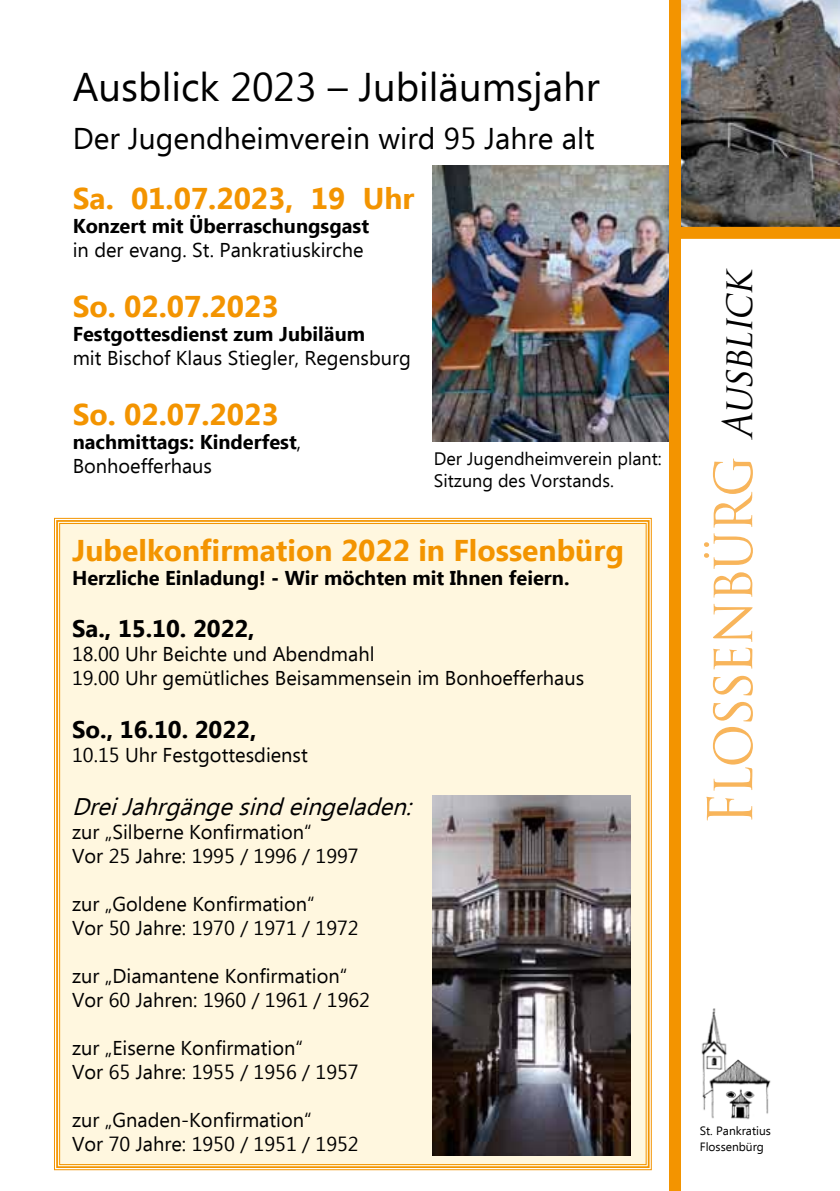
<style>
.page{position:relative;width:840px;height:1191px;background:#fff}
.page>*{position:absolute;margin:0;border:0;box-sizing:border-box;transform-origin:0 0}
.t1{font:60px "Trajan Pro";letter-spacing:-.03em;color:#f8b55b;scale:.9 1}
.t2{font:40px "Ebrima";color:#000}
.t3{font:700 30px "Ebrima";color:#f39400}
.t4{font:30px "Ebrima";color:#000}
.t5{font:700 24px "Ebrima";color:#000}
.t6{font:italic 24px "Ebrima";color:#000}
.t7{font:20px/24px "Ebrima";color:#000}
.t8{font:700 20px/24px "Ebrima";color:#000}
.t9{font:18px/21.6px "Ebrima";color:#000}
.t10{font:12px/16px "Ebrima";color:#000}
.s1{font-weight:400}
.s2{font-style:italic;font-size:40px;color:#000}
</style>
<div class="page">
<div style="left:54px;top:517px;width:597px;height:653px;background:#fff7df"></div>
<img style="left:432px;top:166px;width:237px;height:276px">
<img style="left:680px;top:0;width:159px;height:227px">
<div style="left:669px;top:0;width:11px;height:1191px;background:#f39400"></div>
<img style="left:701px;top:1008px;width:70px;height:112px">
<div style="left:674px;top:227px;width:165px;height:12px;background:#f39400"></div>
<img style="left:432px;top:795px;width:198px;height:360px">
<h2 class="t2" style="left:73px;top:58px;width:528px">Ausblick 2023 – Jubiläumsjahr</h2>
<h3 class="t4" style="left:73px;top:117px;width:523px">Der Jugendheimverein wird 95 Jahre alt</h3>
<h3 class="t3" style="left:73px;top:176px;width:343px">Sa. 01.07.2023, 19 Uhr</h3>
<p class="t8" style="left:73px;top:215px;width:298px">Konzert mit Überraschungsgast</p>
<p class="t7" style="left:73px;top:239px;width:292px">in der evang. St. Pankratiuskirche</p>
<h3 class="t3" style="left:73px;top:284px;width:207px">So. 02.07.2023</h3>
<p class="t8" style="left:73px;top:323px;width:294px">Festgottesdienst zum Jubiläum</p>
<p class="t7" style="left:73px;top:347px;width:339px">mit Bischof Klaus Stiegler, Regensburg</p>
<h3 class="t3" style="left:73px;top:392px;width:207px">So. 02.07.2023</h3>
<p class="t8" style="left:73px;top:431px;width:230px">nachmittags: Kinderfest<span class="s1">,<br>Bonhoefferhaus</span></p>
<p class="t9" style="left:433px;top:449px;width:229px">Der Jugendheimverein plant:<br>Sitzung des Vorstands.</p>
<h3 class="t3" style="left:72px;top:527px;width:553px">Jubelkonfirmation 2022 in Flossenbürg</h3>
<p class="t8" style="left:72px;top:566px;width:498px">Herzliche Einladung! - Wir möchten mit Ihnen feiern.</p>
<p class="t5" style="left:72px;top:611px;width:184px">Sa., 15.10. 2022,</p>
<p class="t7" style="left:72px;top:643px;width:513px">18.00 Uhr Beichte und Abendmahl<br>19.00 Uhr gemütliches Beisammensein im Bonhoefferhaus</p>
<p class="t5" style="left:72px;top:712px;width:186px">So., 16.10. 2022,</p>
<p class="t7" style="left:72px;top:744px;width:237px">10.15 Uhr Festgottesdienst</p>
<p class="t6" style="left:72px;top:789px;width:350px">DreiJahrgängesindeingeladen:</p>
<p class="t7" style="left:72px;top:821px;width:288px">zur „Silberne Konfirmation“<br>Vor 25 Jahre: 1995 / 1996 / 1997</p>
<p class="t7" style="left:72px;top:893px;width:288px">zur „Goldene Konfirmation“<br>Vor 50 Jahre: 1970 / 1971 / 1972</p>
<p class="t7" style="left:72px;top:965px;width:299px">zur „Diamantene Konfirmation“<br>Vor 60 Jahren: 1960 / 1961 / 1962</p>
<p class="t7" style="left:72px;top:1037px;width:288px">zur „Eiserne Konfirmation“<br>Vor 65 Jahre: 1955 / 1956 / 1957</p>
<p class="t7" style="left:72px;top:1109px;width:288px">zur „Gnaden-Konfirmation“<br>Vor 70 Jahre: 1950 / 1951 / 1952</p>
<h1 class="t1" style="left:691px;top:825px;width:626px;rotate:-90deg">Flossenbürg <span class="s2">Ausblick</span></h1>
<p class="t10" style="left:699px;top:1123px;width:73px">St. Pankratius<br>Flossenbürg</p>
</div>
